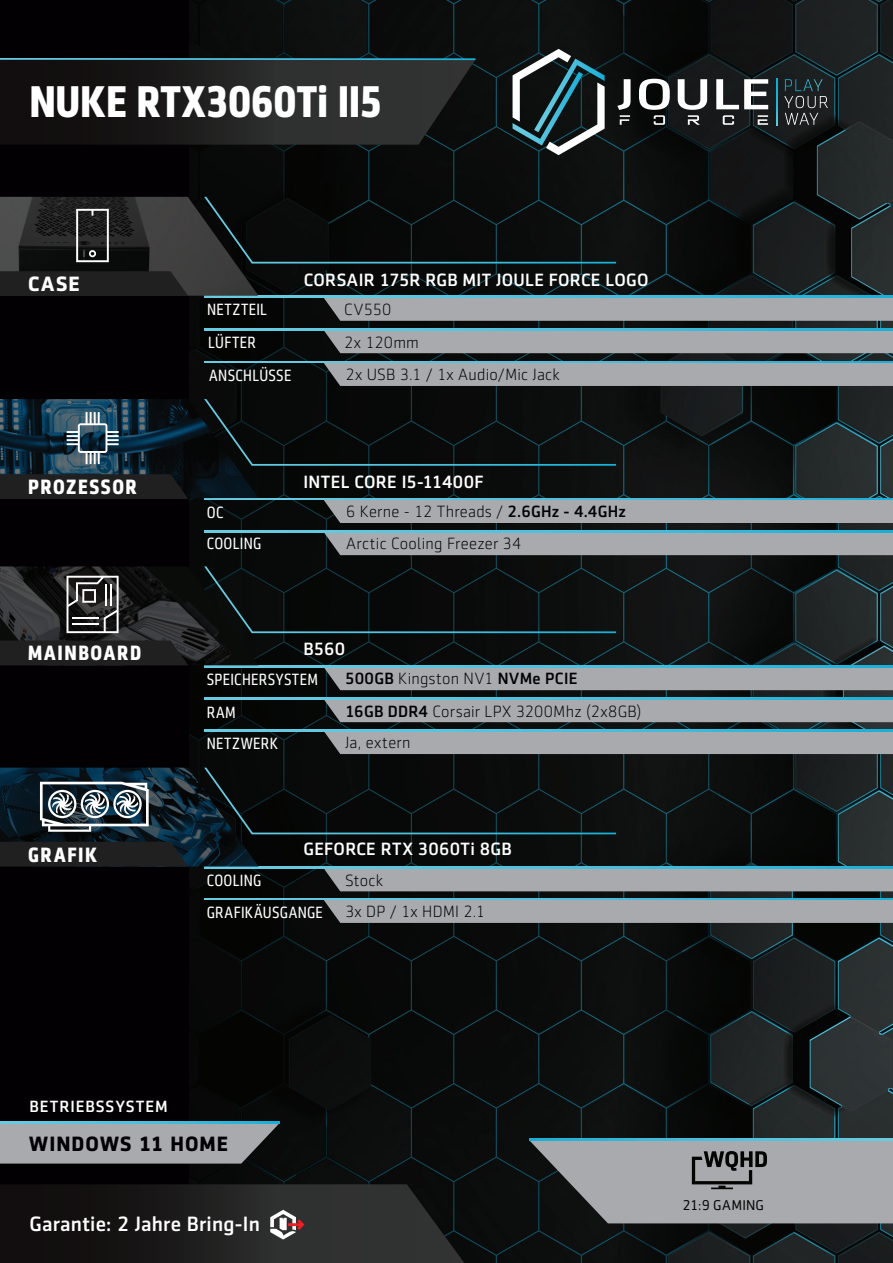
<style>
.page{position:relative;width:893px;height:1263px;background:#fff}
.page>*{position:absolute;margin:0;border:0;box-sizing:border-box;transform-origin:0 0}
.t1{font:700 45px "Sentico Sans DT Cond";letter-spacing:-.005em;color:#fff}
.t2{font:700 21px "Sentico Sans DT Cond";letter-spacing:.075em;color:#fff}
.t3{font:500 21px "Sentico Sans DT";letter-spacing:.01em;color:#fff}
.t4{font:700 21px "Sentico Sans DT";letter-spacing:.05em;color:#020002}
.t5{font:700 21px "Sentico Sans DT";color:#fff}
.t6{font:500 18px "Sentico Sans DT";letter-spacing:.015em;color:#fff}
.t7{font:300 16.5px/32.1px "Sentico Sans DT";letter-spacing:.015em;color:#020002}
.t8{font:16.5px/32.7px "Sentico Sans DT Cond";letter-spacing:.015em;color:#fff}
.t9{font:500 16.5px "Sentico Sans DT";letter-spacing:.02em;color:#020002}
.t10{font:500 16.5px "Sentico Sans DT";letter-spacing:.06em;color:#fff}
.t11{font:14.4px "Sentico Sans DT";letter-spacing:.01em;color:#040503}
.s1{font-weight:500}
.s2{font-weight:300}
</style>
<div class="page">
<img style="left:189px;top:0;width:704px;height:1263px">
<div style="left:0;top:0;width:189px;height:1263px;background:#020002"></div>
<svg style="left:0;top:1184px;width:464px;height:79px"></svg>
<svg style="left:529px;top:1138px;width:364px;height:2px"></svg>
<svg style="left:529px;top:1140px;width:364px;height:83px;background:#919597"></svg>
<svg style="left:0;top:1123px;width:279px;height:40px;background:#9ba0a3"></svg>
<svg style="left:0;top:1122px;width:279px;height:1px"></svg>
<div style="left:324px;top:868px;width:569px;height:23px;background:#a8aaad"></div>
<svg style="left:204px;top:866px;width:689px;height:2px"></svg>
<div style="left:324px;top:900px;width:569px;height:23px;background:#a8aaad"></div>
<svg style="left:204px;top:898px;width:689px;height:2px"></svg>
<img style="left:0;top:768px;width:259px;height:98px">
<svg style="left:40px;top:782px;width:109px;height:50px;background:#66737b"></svg>
<svg style="left:204px;top:768px;width:412px;height:66px;background:#0a1011"></svg>
<div style="left:0;top:842px;width:188px;height:24px;background:#212021"></div>
<div style="left:324px;top:667px;width:569px;height:23px;background:#a8aaad"></div>
<svg style="left:204px;top:665px;width:689px;height:2px"></svg>
<div style="left:324px;top:699px;width:569px;height:23px;background:#a8aaad"></div>
<svg style="left:204px;top:697px;width:689px;height:2px"></svg>
<div style="left:324px;top:731px;width:569px;height:23px;background:#a8aaad"></div>
<svg style="left:204px;top:729px;width:689px;height:2px"></svg>
<svg style="left:259px;top:566px;width:357px;height:67px;background:#0a1111"></svg>
<img style="left:0;top:566px;width:259px;height:99px">
<svg style="left:67px;top:576px;width:52px;height:57px"></svg>
<hr style="left:105px;top:584px;width:2px;height:22px;background:#fff">
<hr style="left:110px;top:584px;width:2px;height:22px;background:#fff">
<hr style="left:73px;top:623px;width:26px;height:2px;background:#fff">
<hr style="left:73px;top:617px;width:26px;height:2px;background:#fff">
<svg style="left:0;top:640px;width:188px;height:25px;background:#212021"></svg>
<div style="left:324px;top:500px;width:569px;height:23px;background:#a8aaad"></div>
<svg style="left:204px;top:498px;width:689px;height:2px"></svg>
<div style="left:324px;top:532px;width:569px;height:23px;background:#a8aaad"></div>
<svg style="left:204px;top:530px;width:689px;height:2px"></svg>
<svg style="left:259px;top:399px;width:357px;height:67px;background:#0a1111"></svg>
<img style="left:0;top:399px;width:259px;height:99px">
<svg style="left:67px;top:412px;width:52px;height:52px;background:#506b7b"></svg>
<div style="left:0;top:474px;width:188px;height:25px;background:#212021"></div>
<div style="left:324px;top:298px;width:569px;height:23px;background:#a8aaad"></div>
<svg style="left:204px;top:296px;width:689px;height:2px"></svg>
<div style="left:324px;top:330px;width:569px;height:23px;background:#a8aaad"></div>
<svg style="left:204px;top:328px;width:689px;height:2px"></svg>
<div style="left:324px;top:363px;width:569px;height:23px;background:#a8aaad"></div>
<svg style="left:204px;top:361px;width:689px;height:2px"></svg>
<svg style="left:259px;top:197px;width:357px;height:67px;background:#0a1111"></svg>
<img style="left:0;top:197px;width:259px;height:99px">
<svg style="left:76px;top:209px;width:33px;height:53px"></svg>
<div style="left:0;top:271px;width:188px;height:25px;background:#212021"></div>
<svg style="left:0;top:60px;width:475px;height:85px"></svg>
<svg style="left:0;top:58px;width:475px;height:2px"></svg>
<svg style="left:513px;top:49px;width:92px;height:106px;background:#394b4e"></svg>
<svg style="left:723px;top:115px;width:11px;height:10px"></svg>
<svg style="left:758px;top:115px;width:10px;height:10px"></svg>
<svg style="left:784px;top:79px;width:44px;height:46px;background:#30383a"></svg>
<svg style="left:776px;top:79px;width:1px;height:47px"></svg>
<svg style="left:617px;top:79px;width:14px;height:46px"></svg>
<svg style="left:639px;top:79px;width:31px;height:46px"></svg>
<svg style="left:678px;top:79px;width:29px;height:46px"></svg>
<svg style="left:716px;top:79px;width:52px;height:30px"></svg>
<h1 class="t1" style="left:29px;top:76px;width:355px">NUKE RTX3060Ti II5</h1>
<p class="t5" style="left:28px;top:271px;width:53px">CASE</p>
<p class="t8" style="left:207px;top:293px;width:86px">NETZTEIL<br>LÜFTER<br>ANSCHLÜSSE</p>
<p class="t6" style="left:304px;top:269px;width:346px">CORSAIR 175R RGB MIT JOULE FORCE LOGO</p>
<p class="t7" style="left:344px;top:294px;width:217px">CV550<br>2x 120mm<br>2x USB 3.1 / 1x Audio/Mic Jack</p>
<p class="t2" style="left:28px;top:475px;width:110px">PROZESSOR</p>
<p class="t6" style="left:304px;top:472px;width:181px">INTEL CORE I5-11400F</p>
<p class="t8" style="left:207px;top:496px;width:18px">OC</p>
<p class="t7" style="left:346px;top:495px;width:281px">6 Kerne - 12 Threads / <span class="s1">2.6GHz - 4.4GHz</span></p>
<p class="t8" style="left:207px;top:527px;width:56px">COOLING</p>
<p class="t7" style="left:346px;top:527px;width:177px">Arctic Cooling Freezer 34</p>
<p class="t2" style="left:28px;top:640px;width:115px">MAINBOARD</p>
<p class="t6" style="left:304px;top:639px;width:43px">B560</p>
<p class="t2" style="left:28px;top:842px;width:71px">GRAFIK</p>
<p class="t8" style="left:207px;top:663px;width:113px">SPEICHERSYSTEM</p>
<p class="t9" style="left:345px;top:669px;width:234px">500GB <span class="s2">Kingston NV1</span> NVMe PCIE</p>
<p class="t8" style="left:207px;top:696px;width:31px">RAM</p>
<p class="t7" style="left:345px;top:695px;width:298px"><span class="s1">16GB DDR4</span> Corsair LPX 3200Mhz (2x8GB)</p>
<p class="t8" style="left:207px;top:727px;width:73px">NETZWERK</p>
<p class="t7" style="left:345px;top:726px;width:67px">Ja, extern</p>
<p class="t6" style="left:304px;top:839px;width:210px">GEFORCE RTX 3060Ti 8GB</p>
<p class="t8" style="left:207px;top:864px;width:56px">COOLING</p>
<p class="t7" style="left:345px;top:864px;width:40px">Stock</p>
<p class="t8" style="left:207px;top:896px;width:118px">GRAFIKÄUSGANGE</p>
<p class="t7" style="left:345px;top:895px;width:141px">3x DP / 1x HDMI 2.1</p>
<p class="t10" style="left:29px;top:1097px;width:140px">BETRIEBSSYSTEM</p>
<p class="t4" style="left:29px;top:1131px;width:201px">WINDOWS 11 HOME</p>
<p class="t3" style="left:29px;top:1212px;width:232px">Garantie: 2 Jahre Bring-In</p>
<p class="t11" style="left:683px;top:1197px;width:83px">21:9 GAMING</p>
</div>
